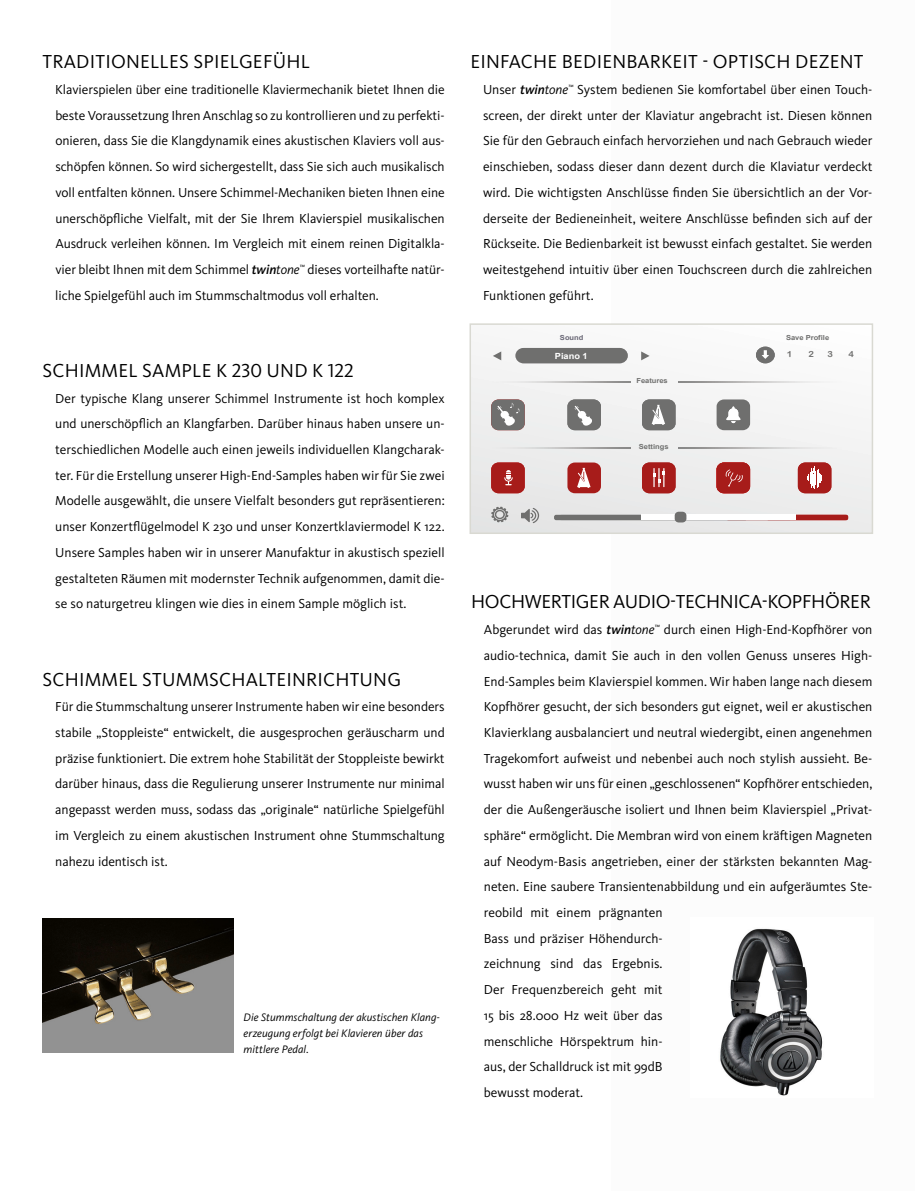
<style>
.page{position:relative;width:915px;height:1191px;background:#fff}
.page>*{position:absolute;margin:0;border:0;box-sizing:border-box;transform-origin:0 0}
.t1{font:19.5px "Kievit Pro";letter-spacing:.01em;color:#000}
.t2{font:19.5px "Kievit Pro";letter-spacing:-.02em;color:#000}
.t3{font:13.5px/25.7px "Kievit Pro";color:#000;text-align:justify}
.t4{font:italic 11.25px/15.8px "Kievit Pro";letter-spacing:.005em;color:#000}
.t5{font:700 8.4px "Arial";color:#fff;scale:1.09 1}
.t6{font:8.4px "Arial Rounded MT Bold";color:#6f6f6e;scale:1.09 1}
.t7{font:700 6.9px "Arial";color:#6f6f6e;scale:1.09 1}
.t8{font:700 6.9px "Arial";color:#686674;scale:1.09 1}
.s1{font-weight:500;font-style:italic}
.s2{font-style:italic}
</style>
<div class="page">
<img style="left:42px;top:918px;width:192px;height:134px">
<svg style="left:472px;top:346px;width:397px;height:185px"></svg>
<svg style="left:492px;top:351px;width:9px;height:9px"></svg>
<svg style="left:641px;top:351px;width:8px;height:9px"></svg>
<div style="left:515px;top:348px;width:112px;height:15px;background:#6f6f6e"></div>
<div style="left:491px;top:399px;width:33px;height:31px;background:#6f6f6e;border-radius:7px"></div>
<svg style="left:497px;top:403px;width:22px;height:23px"></svg>
<div style="left:567px;top:399px;width:33px;height:31px;background:#6f6f6e;border-radius:7px"></div>
<svg style="left:574px;top:406px;width:18px;height:20px"></svg>
<div style="left:797px;top:462px;width:34px;height:31px;background:#a71c1a;border-radius:7px"></div>
<svg style="left:807px;top:467px;width:15px;height:22px"></svg>
<div style="left:641px;top:462px;width:34px;height:31px;background:#a71c1a;border-radius:7px"></div>
<svg style="left:653px;top:468px;width:12px;height:19px"></svg>
<div style="left:491px;top:462px;width:33px;height:31px;background:#a71c1a;border-radius:7px"></div>
<svg style="left:504px;top:470px;width:8px;height:15px"></svg>
<svg style="left:491px;top:506px;width:17px;height:16px"></svg>
<svg style="left:521px;top:508px;width:18px;height:15px"></svg>
<svg style="left:678px;top:382px;width:184px;height:1px"></svg>
<svg style="left:678px;top:448px;width:184px;height:1px"></svg>
<div style="left:716px;top:399px;width:33px;height:31px;background:#6f6f6e;border-radius:7px"></div>
<div style="left:755px;top:347px;width:19px;height:16px;background:#6f6f6e;border-radius:50%"></div>
<svg style="left:761px;top:350px;width:7px;height:9px"></svg>
<svg style="left:473px;top:448px;width:157px;height:1px"></svg>
<svg style="left:473px;top:382px;width:157px;height:1px"></svg>
<svg style="left:554px;top:515px;width:293px;height:5px"></svg>
<div style="left:641px;top:515px;width:154px;height:5px;background:#fff"></div>
<div style="left:674px;top:512px;width:12px;height:10px;background:#6f6f6e;border-radius:4px"></div>
<svg style="left:726px;top:406px;width:14px;height:17px"></svg>
<svg style="left:716px;top:462px;width:33px;height:31px"></svg>
<div style="left:567px;top:462px;width:33px;height:31px;background:#a71c1a;border-radius:7px"></div>
<svg style="left:577px;top:468px;width:13px;height:20px"></svg>
<div style="left:641px;top:399px;width:34px;height:31px;background:#6f6f6e;border-radius:7px"></div>
<svg style="left:651px;top:405px;width:14px;height:20px"></svg>
<div style="left:469px;top:323px;width:403px;height:211px;border:2px solid #d9d9d2"></div>
<img style="left:720px;top:928px;width:103px;height:168px">
<h1 class="t1" style="left:43px;top:50px;width:269px">Tradition elles Spielgefühl</h1>
<p class="t3" style="left:55px;top:76px;width:391px">Klavierspielen über eine traditionelle Klaviermechanik bietet I hnen die beste Voraussetzung I hren Anschlag so zu kontrollieren und zu perfekti&shy;onieren, dass Sie die Klangdynamik eines akustischen Klaviers voll aus&shy;schöpfen können. So wird sichergestellt, dass Sie sich auch musikalisch voll entfalten können. Unsere Schimmel-Mechaniken bieten I hnen eine unerschöpfliche Vielfalt, mit der Sie I hrem Klavierspiel musikalischen Ausdruck verleihen können. I m Vergleich mit einem reinen Digitalkla&shy;vier bleibt I hnen mit dem Schimmel <span class="s1">twin</span><span class="s2">tone</span><sup>™</sup> dieses vorteilhafte natür&shy;liche Spielgefühl auch im Stummschaltmodus voll erhalten.</p>
<h1 class="t1" style="left:43px;top:358px;width:238px">Schimmel Sample K 230 und</h1>
<h1 class="t1" style="left:312px;top:358px;width:43px">K 122</h1>
<p class="t3" style="left:55px;top:385px;width:391px">Der typische Klang unserer Schimmel I nstrumente ist hoch komplex und unerschöpflich an Klangfarben. Darüber hinaus haben unsere un&shy;terschiedlichen Modelle auch einen jeweils individuellen Klangcharak&shy;ter. Für die Erstellung unserer H igh-End-Samples haben wir für Sie zwei Modelle ausgewählt, die unsere Vielfalt besonders gut repräsentieren: unser Konzertflügelmodel K 230 und unser Konzertklaviermodel K 122.<br>Unsere Samples haben wir in unserer Manufaktur in akustisch speziell gestalteten Räumen mit modernster Technik aufgenommen, damit die&shy;se so naturgetreu klingen wie dies in einem Sample möglich ist.</p>
<h1 class="t1" style="left:43px;top:667px;width:321px">Schimmel Stummschaltein richtung</h1>
<p class="t3" style="left:55px;top:694px;width:391px">Für die Stummschaltung unserer I nstrumente haben wir eine besonders stabile „Stoppleiste“ entwickelt, die ausgesprochen geräuscharm und präzise funktioniert. Die extrem hohe Stabilität der Stoppleiste bewirkt darüber hinaus, dass die Regulierung unserer I nstrumente nur minimal angepasst werden muss, sodass das „originale“ natürliche Spielgefühl im Vergleich zu einem akustischen I nstrument ohne Stummschaltung nahezu identisch ist.</p>
<p class="t4" style="left:243px;top:1009px;width:198px">Die Stummschaltung der akustischen Klang&shy;erzeugung erfolgt bei Klavieren über das mittlere Pedal.</p>
<h1 class="t1" style="left:470px;top:50px;width:381px">Einfache Bedien barkeit - optisch dezent</h1>
<p class="t3" style="left:483px;top:76px;width:391px">Unser <span class="s1">twin</span><span class="s2">tone</span><sup>™</sup> System bedienen Sie komfortabel über einen Touch&shy;screen, der direkt unter der Klaviatur angebracht ist. Diesen können Sie für den Gebrauch einfach hervorziehen und nach Gebrauch wieder einschieben, sodass dieser dann dezent durch die Klaviatur verdeckt wird. Die wichtigsten Anschlüsse finden Sie übersichtlich an der Vor&shy;derseite der Bedieneinheit, weitere Anschlüsse befinden sich auf der Rückseite. Die Bedienbarkeit ist bewusst einfach gestaltet. Sie werden weitestgehend intuitiv über einen Touchscreen durch die zahlreichen Funktionen geführt.</p>
<p class="t8" style="left:559px;top:333px;width:23px">Sound</p>
<p class="t7" style="left:785px;top:333px;width:41px">Save Profile</p>
<p class="t6" style="left:786px;top:349px;width:7px">1</p>
<p class="t6" style="left:808px;top:349px;width:7px">2</p>
<p class="t6" style="left:848px;top:349px;width:7px">4</p>
<p class="t6" style="left:827px;top:349px;width:7px">3</p>
<p class="t5" style="left:554px;top:351px;width:32px">Piano 1</p>
<p class="t7" style="left:636px;top:376px;width:30px">Features</p>
<p class="t7" style="left:638px;top:442px;width:29px">Settings</p>
<h1 class="t2" style="left:471px;top:590px;width:156px">hochwertig er aud</h1>
<h1 class="t2" style="left:650px;top:590px;width:128px">io-techn ica-Kopf</h1>
<h1 class="t1" style="left:811px;top:590px;width:61px">hörer</h1>
<p class="t3" style="left:483px;top:616px;width:390px;text-align:left">Abgerundet wird das <span class="s1">twin</span><span class="s2">tone</span><sup>™</sup> durch einen H igh-End-Kopfhörer von audio-technica, damit Sie auch in den vollen Genuss unseres H igh-End-Samples beim Klavierspiel kommen. Wir haben lange nach diesem Kopfhörer gesucht, der sich besonders gut eignet, weil er akustischen Klavierklang ausbalanciert und neutral wiedergibt, einen angenehmen Tragekomfort aufweist und nebenbei auch noch stylish aussieht. Be&shy;wusst haben wir uns für einen „geschlossenen“ Kopfhörer entschieden, der die Außengeräusche isoliert und I hnen beim Klavierspiel „Privat&shy;sphäre“ ermöglicht. Die Membran wird von einem kräftigen Magneten auf Neodym-Basis angetrieben, einer der stärksten bekannten Mag&shy;neten. Eine saubere Transientenabbildung und ein aufgeräumtes Ste&shy;reobild mit einem prägnanten<br>Bass und präziser Höhendurch-<br>zeichnung sind das Ergebnis.<br>Der Frequenzbereich geht mit<br>15 bis 28.000 Hz weit über das<br>menschliche Hörspektrum hin-<br>aus, der Schalldruck ist mit 99dB<br>bewusst moderat.</p>
</div>
